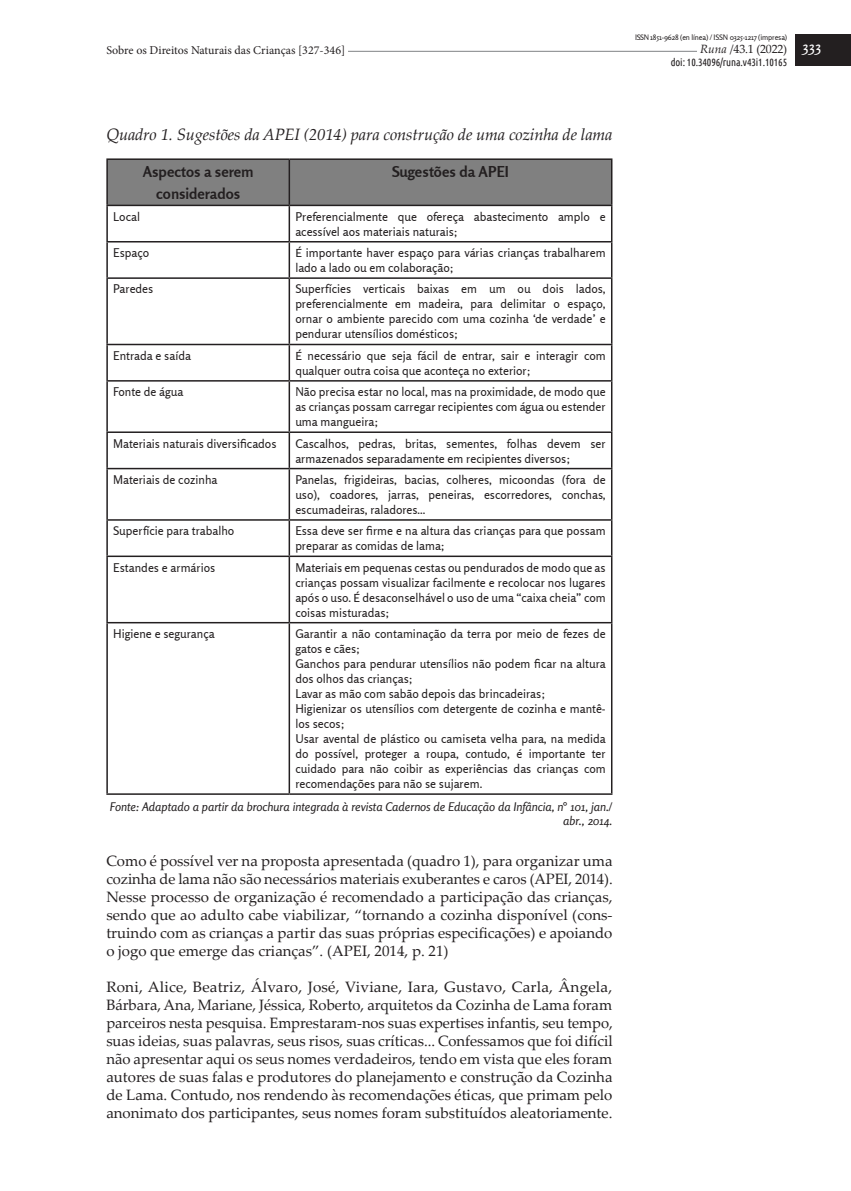
<style>
.page{position:relative;width:851px;height:1191px;background:#fff}
.page>*{position:absolute;margin:0;border:0;box-sizing:border-box;transform-origin:0 0}
.Art____Subtítulo_ter{font:italic 16.5px "Palatino Linotype";letter-spacing:-.01em;color:#231f20}
.Art____Texto_princip{font:15px/18px "Palatino Linotype";color:#231f20;text-align:justify}
.Tabla____Encabezado{font:700 15px/22.5px "Rosario";color:#231f20;text-align:center}
.t1{font:15px "Rosario";color:#fff}
.Tabla____Contenido{font:12px/15px "Rosario";color:#231f20}
.Art____Fuente_cuadro{font:italic 12px/13.5px "Rosario";color:#231f20;text-align:right}
.t2{font:12px "Minion Pro";color:#231f20}
.t3{font:12px "Palatino Linotype";letter-spacing:-.02em;color:#231f20}
.t4{font:10.5px "Ubuntu Condensed";letter-spacing:-.01em;color:#231f20}
.t5{font:7.5px "Rosario";letter-spacing:-.02em;color:#231f20}
.s1{font-style:italic}
</style>
<div class="page">
<hr style="left:112px;top:51px;width:625px;height:1px;background:#808285">
<div style="left:697px;top:43px;width:90px;height:15px;background:#fff"></div>
<div style="left:795px;top:34px;width:55px;height:32px;background:#231f20"></div>
<div style="left:106px;top:43px;width:242px;height:15px;background:#fff"></div>
<div style="left:108px;top:160px;width:503px;height:45px;background:#808080"></div>
<hr style="left:106px;top:158px;width:183px;height:2px;background:#231f20">
<hr style="left:106px;top:160px;width:2px;height:45px;background:#231f20">
<hr style="left:289px;top:158px;width:323px;height:2px;background:#231f20">
<hr style="left:288px;top:160px;width:2px;height:45px;background:#231f20">
<hr style="left:611px;top:160px;width:1px;height:45px;background:#231f20">
<hr style="left:106px;top:205px;width:183px;height:1px;background:#231f20">
<hr style="left:106px;top:206px;width:2px;height:35px;background:#231f20">
<hr style="left:289px;top:205px;width:323px;height:1px;background:#231f20">
<hr style="left:288px;top:206px;width:2px;height:35px;background:#231f20">
<hr style="left:611px;top:206px;width:1px;height:35px;background:#231f20">
<hr style="left:106px;top:241px;width:183px;height:1px;background:#231f20">
<hr style="left:106px;top:242px;width:2px;height:35px;background:#231f20">
<hr style="left:289px;top:241px;width:323px;height:1px;background:#231f20">
<hr style="left:288px;top:242px;width:2px;height:35px;background:#231f20">
<hr style="left:611px;top:242px;width:1px;height:35px;background:#231f20">
<hr style="left:106px;top:277px;width:183px;height:2px;background:#231f20">
<hr style="left:106px;top:279px;width:2px;height:65px;background:#231f20">
<hr style="left:289px;top:277px;width:323px;height:2px;background:#231f20">
<hr style="left:288px;top:279px;width:2px;height:65px;background:#231f20">
<hr style="left:611px;top:279px;width:1px;height:65px;background:#231f20">
<hr style="left:106px;top:344px;width:183px;height:1px;background:#231f20">
<hr style="left:106px;top:345px;width:2px;height:35px;background:#231f20">
<hr style="left:289px;top:344px;width:323px;height:1px;background:#231f20">
<hr style="left:288px;top:345px;width:2px;height:35px;background:#231f20">
<hr style="left:611px;top:345px;width:1px;height:35px;background:#231f20">
<hr style="left:106px;top:380px;width:183px;height:1px;background:#231f20">
<hr style="left:106px;top:381px;width:2px;height:50px;background:#231f20">
<hr style="left:289px;top:380px;width:323px;height:1px;background:#231f20">
<hr style="left:288px;top:381px;width:2px;height:50px;background:#231f20">
<hr style="left:611px;top:381px;width:1px;height:50px;background:#231f20">
<hr style="left:106px;top:431px;width:183px;height:2px;background:#231f20">
<hr style="left:106px;top:433px;width:2px;height:35px;background:#231f20">
<hr style="left:289px;top:431px;width:323px;height:2px;background:#231f20">
<hr style="left:288px;top:433px;width:2px;height:35px;background:#231f20">
<hr style="left:611px;top:433px;width:1px;height:35px;background:#231f20">
<hr style="left:106px;top:468px;width:183px;height:1px;background:#231f20">
<hr style="left:106px;top:469px;width:2px;height:50px;background:#231f20">
<hr style="left:289px;top:468px;width:323px;height:1px;background:#231f20">
<hr style="left:288px;top:469px;width:2px;height:50px;background:#231f20">
<hr style="left:611px;top:469px;width:1px;height:50px;background:#231f20">
<hr style="left:106px;top:519px;width:183px;height:2px;background:#231f20">
<hr style="left:106px;top:521px;width:2px;height:34px;background:#231f20">
<hr style="left:289px;top:519px;width:323px;height:2px;background:#231f20">
<hr style="left:288px;top:521px;width:2px;height:34px;background:#231f20">
<hr style="left:611px;top:521px;width:1px;height:34px;background:#231f20">
<hr style="left:106px;top:555px;width:183px;height:2px;background:#231f20">
<hr style="left:106px;top:557px;width:2px;height:65px;background:#231f20">
<hr style="left:289px;top:555px;width:323px;height:2px;background:#231f20">
<hr style="left:288px;top:557px;width:2px;height:65px;background:#231f20">
<hr style="left:611px;top:557px;width:1px;height:65px;background:#231f20">
<hr style="left:106px;top:622px;width:183px;height:1px;background:#231f20">
<hr style="left:106px;top:623px;width:2px;height:170px;background:#231f20">
<hr style="left:289px;top:622px;width:323px;height:1px;background:#231f20">
<hr style="left:288px;top:623px;width:2px;height:170px;background:#231f20">
<hr style="left:611px;top:623px;width:1px;height:170px;background:#231f20">
<hr style="left:106px;top:793px;width:183px;height:2px;background:#231f20">
<hr style="left:289px;top:793px;width:323px;height:2px;background:#231f20">
<p class="t5" style="left:635px;top:33px;width:153px">ISSN 1851-9628 (en línea) / ISSN 0325-1217 (impresa)</p>
<p class="t3" style="left:700px;top:41px;width:89px"><span class="s1">Runa</span> /43.1 (2022)</p>
<p class="t4" style="left:670px;top:56px;width:118px">doi: 10.34096/runa.v43i1.10165</p>
<p class="t2" style="left:106px;top:42px;width:240px">Sobre os Direitos Naturais das Crianças [327-346]</p>
<p class="t1" style="left:802px;top:38px;width:20px">333</p>
<p class="Art____Subtítulo_ter" style="left:106px;top:122px;width:507px">Quadro 1. Sugestões da APEI (2014) para construção de uma cozinha de lama</p>
<p class="Tabla____Encabezado" style="left:143px;top:160px;width:112px">Aspectos a serem considerados</p>
<p class="Tabla____Encabezado" style="left:392px;top:160px;width:118px">Sugestões da APEI</p>
<p class="Tabla____Contenido" style="left:113px;top:209px;width:28px">Local</p>
<p class="Tabla____Contenido" style="left:295px;top:209px;width:312px">Preferencialmente que ofereça abastecimento amplo e acessível aos materiais naturais;</p>
<p class="Tabla____Contenido" style="left:113px;top:245px;width:38px">Espaço</p>
<p class="Tabla____Contenido" style="left:295px;top:245px;width:312px">É importante haver espaço para várias crianças trabalharem lado a lado ou em colaboração;</p>
<p class="Tabla____Contenido" style="left:113px;top:282px;width:42px">Paredes</p>
<p class="Tabla____Contenido" style="left:295px;top:282px;width:312px;text-align:justify">Superfícies verticais baixas em um ou dois lados, preferencialmente em madeira, para delimitar o espaço, ornar o ambiente parecido com uma cozinha ‘de verdade’ e pendurar utensílios domésticos;</p>
<p class="Tabla____Contenido" style="left:113px;top:348px;width:79px">Entrada e saída</p>
<p class="Tabla____Contenido" style="left:295px;top:348px;width:312px">É necessário que seja fácil de entrar, sair e interagir com qualquer outra coisa que aconteça no exterior;</p>
<p class="Tabla____Contenido" style="left:113px;top:384px;width:72px">Fonte de água</p>
<p class="Tabla____Contenido" style="left:295px;top:384px;width:312px;text-align:justify">Não precisa estar no local, mas na proximidade, de modo que as crianças possam carregar recipientes com água ou estender uma mangueira;</p>
<p class="Tabla____Contenido" style="left:113px;top:436px;width:165px">Materiais naturais diversificados</p>
<p class="Tabla____Contenido" style="left:295px;top:436px;width:312px">Cascalhos, pedras, britas, sementes, folhas devem ser armazenados separadamente em recipientes diversos;</p>
<p class="Tabla____Contenido" style="left:113px;top:472px;width:106px">Materiais de cozinha</p>
<p class="Tabla____Contenido" style="left:295px;top:472px;width:312px;text-align:justify">Panelas, frigideiras, bacias, colheres, micoondas (fora de uso), coadores, jarras, peneiras, escorredores, conchas, escumadeiras, raladores...</p>
<p class="Tabla____Contenido" style="left:113px;top:523px;width:123px">Superfície para trabalho</p>
<p class="Tabla____Contenido" style="left:295px;top:523px;width:312px">Essa deve ser firme e na altura das crianças para que possam preparar as comidas de lama;</p>
<p class="Tabla____Contenido" style="left:113px;top:560px;width:104px">Estandes e armários</p>
<p class="Tabla____Contenido" style="left:295px;top:560px;width:312px;text-align:justify">Materiais em pequenas cestas ou pendurados de modo que as crianças possam visualizar facilmente e recolocar nos lugares após o uso. É desaconselhável o uso de uma “caixa cheia” com coisas misturadas;</p>
<p class="Tabla____Contenido" style="left:113px;top:626px;width:103px">Higiene e segurança</p>
<p class="Tabla____Contenido" style="left:295px;top:626px;width:312px">Garantir a não contaminação da terra por meio de fezes de gatos e cães;</p>
<p class="Tabla____Contenido" style="left:295px;top:656px;width:312px">Ganchos para pendurar utensílios não podem ficar na altura dos olhos das crianças;</p>
<p class="Tabla____Contenido" style="left:295px;top:686px;width:251px">Lavar as mão com sabão depois das brincadeiras;</p>
<p class="Tabla____Contenido" style="left:295px;top:701px;width:312px">Higienizar os utensílios com detergente de cozinha e mantê&shy;los secos;</p>
<p class="Tabla____Contenido" style="left:295px;top:731px;width:312px;text-align:justify">Usar avental de plástico ou camiseta velha para, na medida do possível, proteger a roupa, contudo, é importante ter cuidado para não coibir as experiências das crianças com recomendações para não se sujarem.</p>
<p class="Art____Fuente_cuadro" style="left:110px;top:800px;width:504px">Fonte: Adaptado a partir da brochura integrada à revista Cadernos de Educação da Infância, n° 101, jan./ abr., 2014.</p>
<p class="Art____Texto_princip" style="left:106px;top:851px;width:508px">Como é possível ver na proposta apresentada (quadro 1), para organizar uma cozinha de lama não são necessários materiais exuberantes e caros (APEI, 2014).<br>Nesse processo de organização é recomendado a participação das crianças, sendo que ao adulto cabe viabilizar, “tornando a cozinha disponível (cons&shy;truindo com as crianças a partir das suas próprias especificações) e apoiando o jogo que emerge das crianças”. (APEI, 2014, p. 21)</p>
<p class="Art____Texto_princip" style="left:106px;top:977px;width:507px">Roni, Alice, Beatriz, Álvaro, José, Viviane, Iara, Gustavo, Carla, Ângela, Bárbara, Ana, Mariane, Jéssica, Roberto, arquitetos da Cozinha de Lama foram parceiros nesta pesquisa. Emprestaram-nos suas expertises infantis, seu tempo, suas ideias, suas palavras, seus risos, suas críticas... Confessamos que foi difícil não apresentar aqui os seus nomes verdadeiros, tendo em vista que eles foram autores de suas falas e produtores do planejamento e construção da Cozinha de Lama. Contudo, nos rendendo às recomendações éticas, que primam pelo anonimato dos participantes, seus nomes foram substituídos aleatoriamente.</p>
</div>
